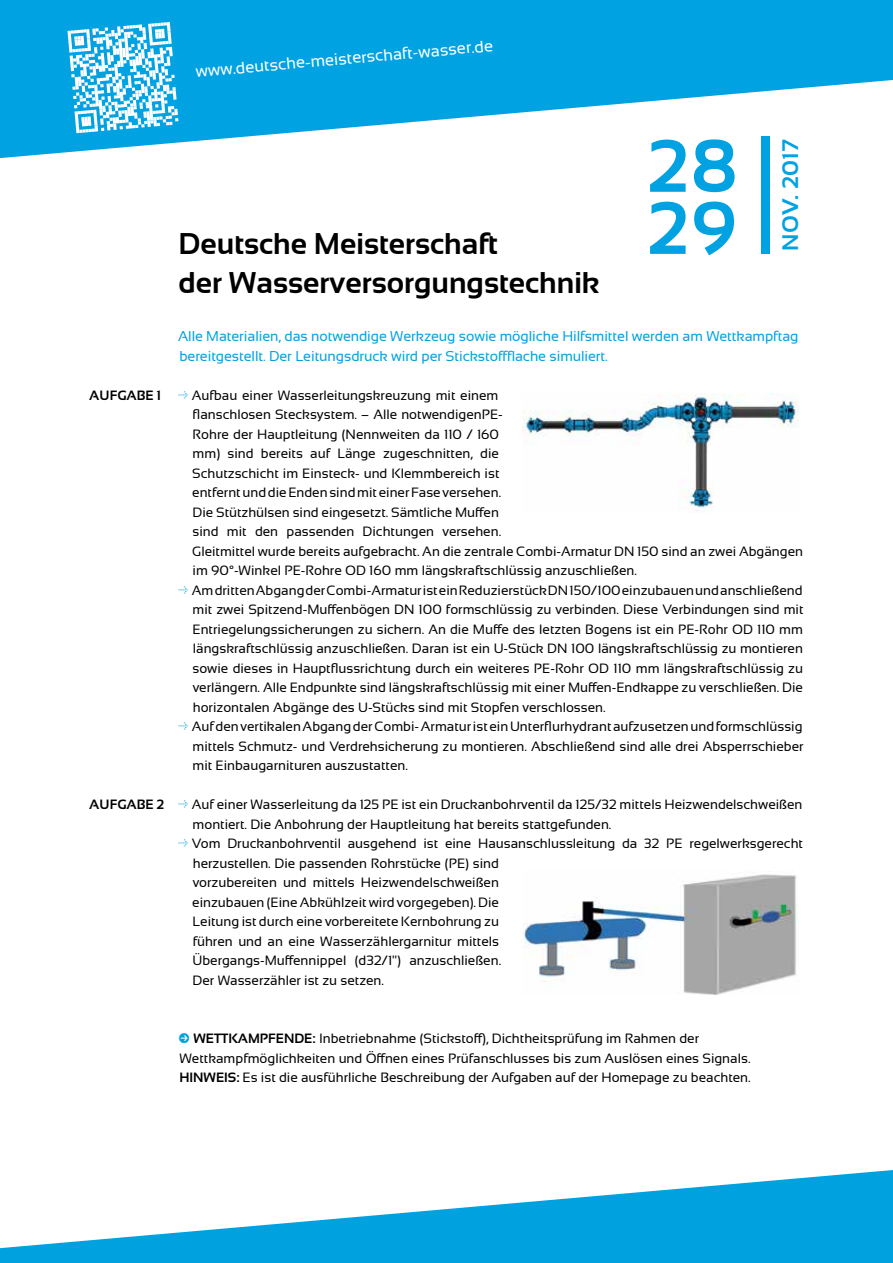
<style>
.page{position:relative;width:893px;height:1263px;background:#fff}
.page>*{position:absolute;margin:0;border:0;box-sizing:border-box;transform-origin:0 0}
.t1{font:700 74.25px/62.1px "Sansation";color:#00a2e2}
.t2{font:700 30px/39px "Sansation";color:#000}
.t3{font:700 22.5px "Sansation";letter-spacing:.005em;color:#00a2e2}
.t4{font:16.5px "Sansation";color:#fff}
.t5{font:14.25px/19.5px "Sansation";letter-spacing:-.005em;color:#00a2e2}
.t6{font:13.5px/19.5px "Sansation";color:#000}
.t7{font:700 13.5px "Sansation";color:#000}
.s1{color:#00a1df}
.s2{font-weight:700}
</style>
<div class="page">
<svg style="left:0;top:0;width:892px;height:158px;fill:#00a2e2"></svg>
<img style="left:523px;top:393px;width:276px;height:119px">
<img style="left:523px;top:874px;width:275px;height:120px">
<div style="left:762px;top:137px;width:8px;height:117px;background:#00a2e2"></div>
<svg style="left:67px;top:22px;width:111px;height:111px"></svg>
<svg style="left:892px;top:0;width:1px;height:80px"></svg>
<svg style="left:0;top:1170px;width:893px;height:93px;fill:#00a1df"></svg>
<p class="t4" style="left:195px;top:62px;width:300px;rotate:-5deg">www.deutsche-meisterschaft-wasser.de</p>
<p class="t7" style="left:89px;top:388px;width:73px">AUFGABE 1</p>
<p class="t7" style="left:89px;top:797px;width:77px">AUFGABE 2</p>
<h2 class="t2" style="left:179px;top:224px;width:422px">Deutsche Meisterschaft<br>der Wasserversorgungstechnik</h2>
<h1 class="t1" style="left:646px;top:135px;width:93px">28<br>29</h1>
<h3 class="t3" style="left:778px;top:251px;width:113px;rotate:-90deg">NOV. 2017</h3>
<p class="t5" style="left:178px;top:327px;width:622px">Alle Materialien, das notwendige Werkzeug sowie mögliche Hilfsmittel werden am Wettkampftag bereitgestellt. Der Leitungsdruck wird per Stickstoffflache simuliert.</p>
<p class="t6" style="left:192px;top:385px;width:613px">Aufbau einer Wasserleitungskreuzung mit einem<br>flanschlosen Stecksystem. – Alle notwendigenPE-<br>Rohre der Hauptleitung (Nennweiten da 110 / 160<br>mm) sind bereits auf Länge zugeschnitten, die<br>Schutzschicht im Einsteck- und Klemmbereich ist<br>entfernt und die Enden sind mit einer Fase versehen.<br>Die Stützhülsen sind eingesetzt. Sämtliche Muffen<br>sind mit den passenden Dichtungen versehen.<br>Gleitmittel wurde bereits aufgebracht. An die zentrale Combi-Armatur DN 150 sind an zwei Abgängen im 90°-Winkel PE-Rohre OD 160 mm längskraftschlüssig anzuschließen.<br>Am dritten Abgang der Combi-Armatur ist ein Reduzierstück DN 150/100 einzubauen und anschließend mit zwei Spitzend-Muffenbögen DN 100 formschlüssig zu verbinden. Diese Verbindungen sind mit Entriegelungssicherungen zu sichern. An die Muffe des letzten Bogens ist ein PE-Rohr OD 110 mm längskraftschlüssig anzuschließen. Daran ist ein U-Stück DN 100 längskraftschlüssig zu montieren sowie dieses in Hauptflussrichtung durch ein weiteres PE-Rohr OD 110 mm längskraftschlüssig zu verlängern. Alle Endpunkte sind längskraftschlüssig mit einer Muffen-Endkappe zu verschließen. Die horizontalen Abgänge des U-Stücks sind mit Stopfen verschlossen.<br>Auf den vertikalen Abgang der Combi- Armatur ist ein Unterflurhydrant aufzusetzen und formschlüssig mittels Schmutz- und Verdrehsicherung zu montieren. Abschließend sind alle drei Absperrschieber mit Einbaugarnituren auszustatten.</p>
<p class="t6" style="left:192px;top:795px;width:613px">Auf einer Wasserleitung da 125 PE ist ein Druckanbohrventil da 125/32 mittels Heizwendelschweißen montiert. Die Anbohrung der Hauptleitung hat bereits stattgefunden.<br>Vom Druckanbohrventil ausgehend ist eine Hausanschlussleitung da 32 PE regelwerksgerecht herzustellen. Die passenden Rohrstücke (PE) sind<br>vorzubereiten und mittels Heizwendelschweißen<br>einzubauen (Eine Abkühlzeit wird vorgegeben). Die<br>Leitung ist durch eine vorbereitete Kernbohrung zu<br>führen und an eine Wasserzählergarnitur mittels<br>Übergangs-Muffennippel (d32/1") anzuschließen.<br>Der Wasserzähler ist zu setzen.</p>
<p class="t6" style="left:179px;top:1029px;width:574px"><span class="s1">●</span> <span class="s2">WETTKAMPFENDE:</span> Inbetriebnahme (Stickstoff), Dichtheitsprüfung im Rahmen der<br>Wettkampfmöglichkeiten und Öffnen eines Prüfanschlusses bis zum Auslösen eines Signals.<br><span class="s2">HINWEIS:</span> Es ist die ausführliche Beschreibung der Aufgaben auf der Homepage zu beachten.</p>
</div>
